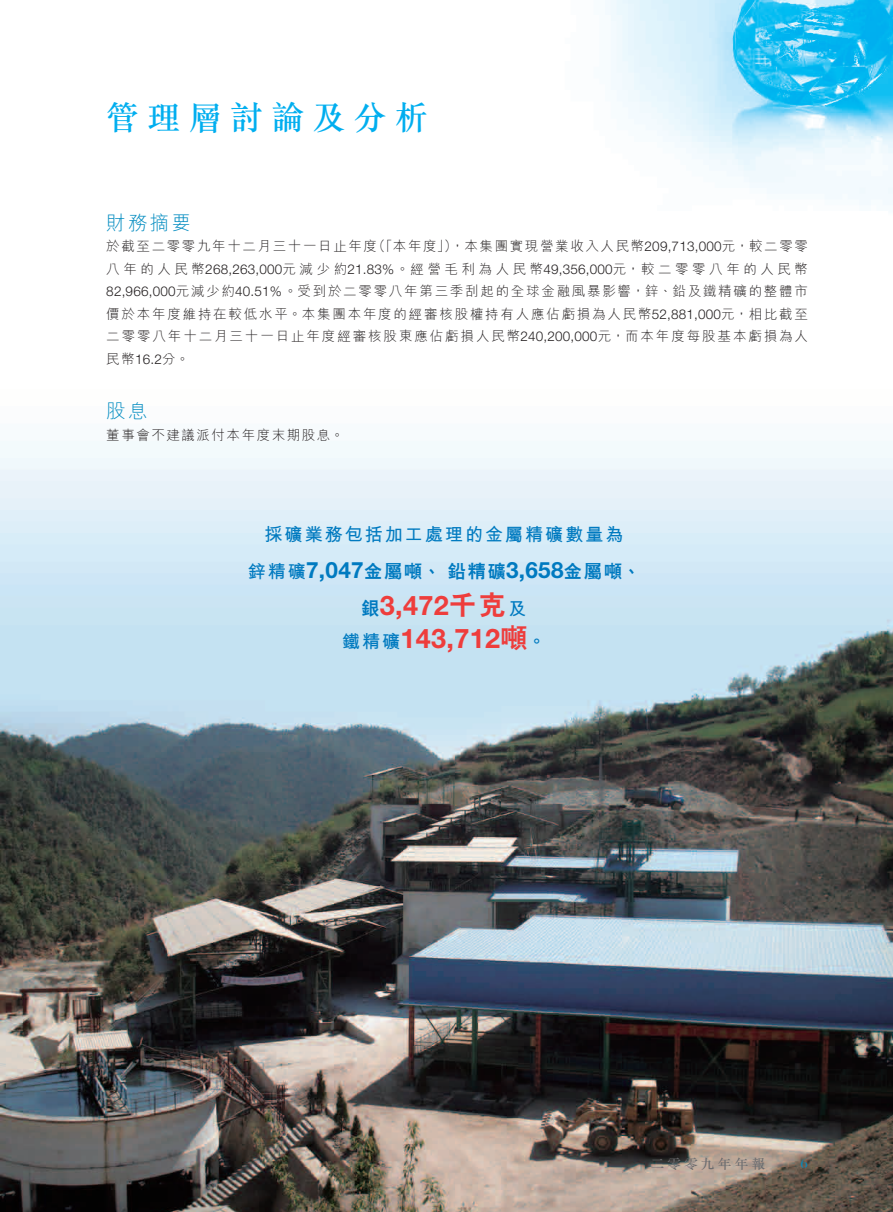
<style>
.page{position:relative;width:893px;height:1212px;background:#fff}
.page>*{position:absolute;margin:0;border:0;box-sizing:border-box;transform-origin:0 0}
.t1{font:500 33px "M Sung HK";letter-spacing:.25em;color:#00aeef}
._11_P0{font:700 27px "Helvetica Neue LT Std";letter-spacing:.015em;color:#ee3d3c}
._11_P0-2{font:700 22.5px "Helvetica Neue LT Std";letter-spacing:.015em;color:#007ac0}
._03_H1{font:300 19.5px "M Hei HK";letter-spacing:.115em;color:#008bc0}
._11_P0-3{font:700 18px "M Hei HK";letter-spacing:.115em;color:#007ac0}
._11_P0-4{font:800 18px "C Hei 2 HK";letter-spacing:.115em;color:#007ac0}
._11_P0-5{font:300 13.5px/22.5px "M Hei HK";letter-spacing:.13em;color:#231f20}
._01_Body_Text{font:300 13.5px "M Hei HK";letter-spacing:.115em;color:#231f20}
.t2{font:500 13.5px "M Sung HK";letter-spacing:.25em;color:#6c6d70}
.t3{font:13.5px "Bauer Bodoni Std";color:#008bc0}
.s1{font-family:"Helvetica Neue LT Std"}
.s2{font-family:"C Hei 2 HK";font-weight:800}
.s3{font-family:"M Hei HK";font-size:18px;color:#007ac0}
</style>
<div class="page">
<img style="left:0;top:441px;width:893px;height:771px">
<img style="left:605px;top:0;width:288px;height:205px">
<p class="t1" style="left:106px;top:95px;width:323px">管理層討論及分析</p>
<p class="_03_H1" style="left:106px;top:209px;width:86px">財務摘要</p>
<p class="_11_P0-5" style="left:372px;top:235px;width:87px">（「本年度」）</p>
<p class="_11_P0-5" style="left:451px;top:235px;width:359px">，本集團實現營業收入人民幣<span class="s1">209,713,000</span>元，較二零零</p>
<p class="_11_P0-5" style="left:106px;top:235px;width:703px">於截至二零零九年十二月三十一日止年度<br>八年的人民幣<span class="s1">268,263,000</span>元減少約<span class="s1">21.83%</span>。經營毛利為人民幣<span class="s1">49,356,000</span>元，較二零零八年的人民幣<span class="s1">82,966,000</span>元減少約<span class="s1">40.51%</span>。受到於二零零八年第三季刮起的全球金融風暴影響，鋅、鉛及鐵精礦的整體市價於本年度維持在較低水平。本集團本年度的經審核股權持有人應佔虧損為人民幣<span class="s1">52,881,000</span>元，相比截至二零零八年十二月三十一日止年度經審核股東應佔虧損人民幣<span class="s1">240,200,000</span>元，而本年度每股基本虧損為人民幣<span class="s1">16.2</span>分。</p>
<p class="_03_H1" style="left:106px;top:397px;width:43px">股息</p>
<p class="_01_Body_Text" style="left:106px;top:425px;width:239px">董事會不建議派付本年度末期股息。</p>
<p class="_11_P0-3" style="left:265px;top:521px;width:360px">採礦業務包括加工處理的金屬精礦數量為</p>
<p class="_11_P0-4" style="left:564px;top:559px;width:78px">金屬噸、</p>
<p class="_11_P0-2" style="left:306px;top:556px;width:59px">7,047</p>
<p class="_11_P0-2" style="left:506px;top:556px;width:59px">3,658</p>
<p class="_11_P0-4" style="left:364px;top:559px;width:143px">金屬噸、鉛精礦</p>
<p class="_11_P0-3" style="left:248px;top:558px;width:60px">鋅精礦</p>
<p class="_11_P0" style="left:380px;top:588px;width:148px">3,472<span class="s2">千克</span><span class="s3">及</span></p>
<p class="_11_P0-4" style="left:362px;top:596px;width:19px">銀</p>
<p class="_11_P0" style="left:400px;top:621px;width:129px">143,712<span class="s2">噸</span></p>
<p class="_11_P0-3" style="left:342px;top:628px;width:60px">鐵精礦</p>
<p class="_11_P0-3" style="left:528px;top:628px;width:19px">。</p>
<p class="t2" style="left:651px;top:1154px;width:116px">二零零九年年報</p>
<p class="t3" style="left:800px;top:1155px;width:9px">6</p>
</div>
